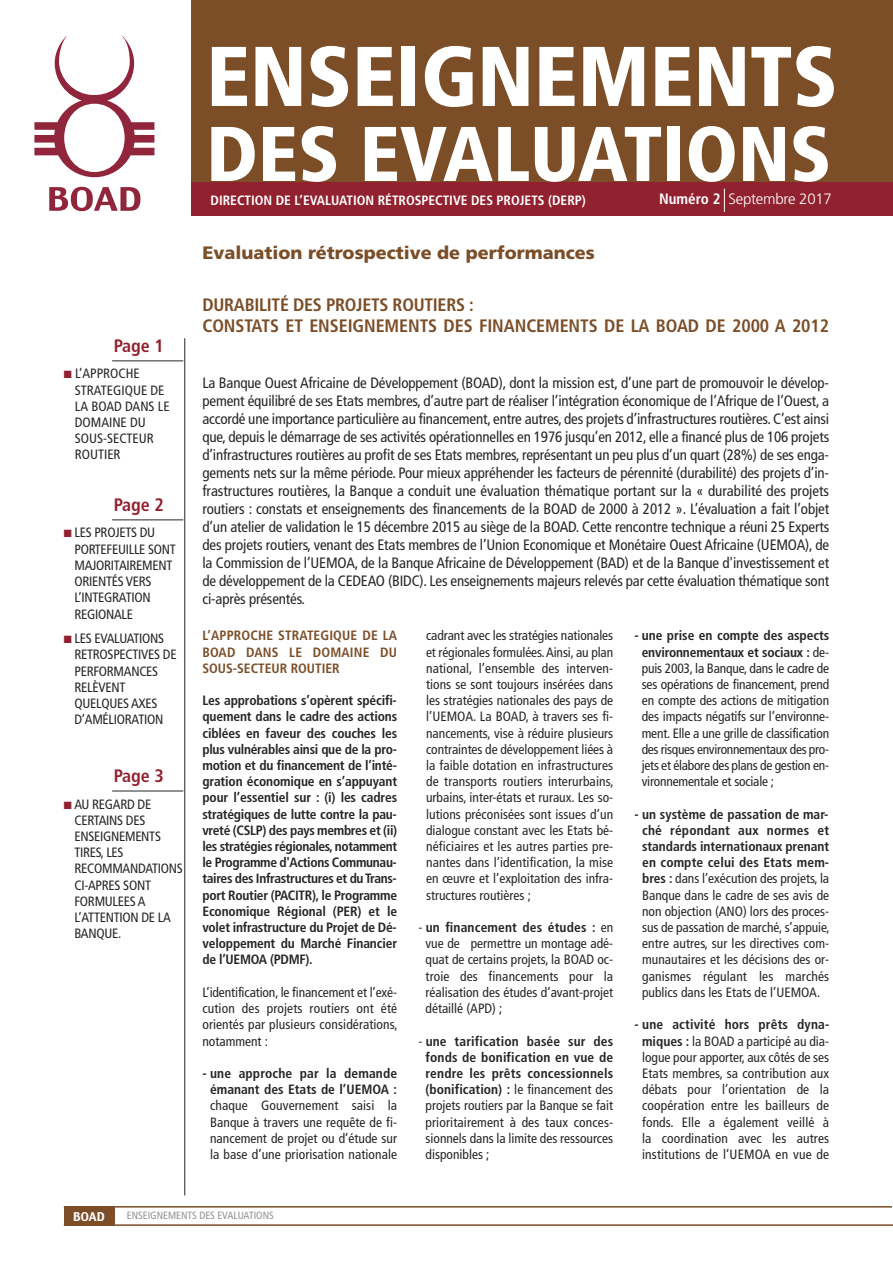
<style>
.page{position:relative;width:893px;height:1263px;background:#fff}
.page>*{position:absolute;margin:0;border:0;box-sizing:border-box;transform-origin:0 0}
.t1{font:900 condensed 84.6px "Frutiger";color:#fff}
.t2{font:900 condensed 77.4px "Frutiger";color:#fff}
.t3{font:700 condensed 18px/21.6px "Frutiger";letter-spacing:-.005em;color:#7b4e28}
.t4{font:900 18px "Frutiger";color:#7b4e28}
.t5{font:700 condensed 18px "Frutiger";color:#922130}
.t6{font:condensed 15px/18px "Frutiger";letter-spacing:-.01em;color:#272526;text-align:justify}
.t7{font:300 15px "Frutiger";letter-spacing:-.015em;color:#fff}
.t8{font:condensed 13.5px/16.2px "Frutiger";color:#272526;text-align:justify}
.t9{font:700 condensed 13.5px/16.2px "Frutiger";letter-spacing:-.01em;color:#272526;text-align:justify}
.t10{font:condensed 13.5px/16.2px "Frutiger";letter-spacing:-.02em;color:#272526}
.t11{font:700 condensed 13.5px/16.2px "Frutiger";letter-spacing:.01em;color:#7b4e28;text-align:justify}
.t12{font:700 condensed 13.5px "Frutiger";color:#fff}
.t13{font:12px "Charcoal";color:#fff}
.t14{font:condensed 10.5px "Frutiger";color:#939293}
.s1{font-weight:700;font-stretch:condensed}
.s2{color:#922130}
.s3{font-weight:700}
</style>
<div class="page">
<div style="left:191px;top:0;width:702px;height:186px;background:#7b4e28"></div>
<div style="left:64px;top:1206px;width:51px;height:19px;background:#7b4e28"></div>
<div style="left:191px;top:183px;width:702px;height:33px;background:#922130"></div>
<svg style="left:724px;top:189px;width:1px;height:23px"></svg>
<svg style="left:34px;top:35px;width:120px;height:142px"></svg>
<svg style="left:49px;top:187px;width:91px;height:24px"></svg>
<hr style="left:184px;top:338px;width:1px;height:857px;background:#272526">
<hr style="left:112px;top:360px;width:71px;height:1px;background:#272526">
<hr style="left:112px;top:519px;width:71px;height:1px;background:#272526">
<hr style="left:112px;top:791px;width:71px;height:1px;background:#272526">
<hr style="left:64px;top:1206px;width:828px;height:1px;background:#7b4e28">
<hr style="left:64px;top:1224px;width:829px;height:2px;background:#7b4e28">
<h1 class="t1" style="left:206px;top:43px;width:633px">ENSEIGNEMENTS</h1>
<h2 class="t2" style="left:206px;top:123px;width:627px">DES EVALUATIONS</h2>
<p class="t12" style="left:210px;top:195px;width:377px">DIRECTION DE L’EVALUATION RÉTROSPECTIVE DES PROJETS (DERP)</p>
<p class="t7" style="left:659px;top:193px;width:174px"><span class="s1">Numéro 2</span> Septembre 2017</p>
<h3 class="t5" style="left:114px;top:338px;width:52px">Page 1</h3>
<p class="t8" style="left:75px;top:367px;width:96px;text-align:left;text-indent:-11px"><span class="s2">■</span> L’APPROCHE<br>STRATEGIQUE DE<br>LA BOAD DANS LE<br>DOMAINE DU<br>SOUS-SECTEUR<br>ROUTIER</p>
<h3 class="t5" style="left:114px;top:497px;width:52px">Page 2</h3>
<p class="t10" style="left:74px;top:526px;width:103px;text-indent:-11px"><span class="s2">■</span> LES PROJETS DU<br>PORTEFEUILLE SONT<br>MAJORITAIREMENT<br>ORIENTÉS VERS<br>L’INTEGRATION<br>REGIONALE</p>
<p class="t10" style="left:74px;top:631px;width:104px;text-indent:-11px"><span class="s2">■</span> LES EVALUATIONS<br>RETROSPECTIVES DE<br>PERFORMANCES<br>RELÈVENT<br>QUELQUES AXES<br>D’AMÉLIORATION</p>
<h3 class="t5" style="left:114px;top:768px;width:52px">Page 3</h3>
<p class="t10" style="left:74px;top:797px;width:110px;text-indent:-11px"><span class="s2">■</span> AU REGARD DE<br>CERTAINS DES<br>ENSEIGNEMENTS<br>TIRES, LES<br>RECOMMANDATIONS<br>CI-APRES SONT<br>FORMULEES A<br>L’ATTENTION DE LA<br>BANQUE.</p>
<h3 class="t4" style="left:202px;top:246px;width:394px">Evaluation rétrospective de performances</h3>
<h3 class="t3" style="left:202px;top:295px;width:628px">DURABILITÉ DES PROJETS ROUTIERS :<br>CONSTATS ET ENSEIGNEMENTS DES FINANCEMENTS DE LA BOAD DE 2000 A 2012</h3>
<p class="t6" style="left:202px;top:375px;width:628px">La Banque Ouest Africaine de Développement (BOAD), dont la mission est, d’une part de promouvoir le dévelop&shy;pement équilibré de ses Etats membres, d’autre part de réaliser l’intégration économique de l’Afrique de l’Ouest, a accordé une importance particulière au financement, entre autres, des projets d’infrastructures routières. C’est ainsi que, depuis le démarrage de ses activités opérationnelles en 1976 jusqu’en 2012, elle a financé plus de 106 projets d’infrastructures routières au profit de ses Etats membres, représentant un peu plus d’un quart (28%) de ses enga&shy;gements nets sur la même période. Pour mieux appréhender les facteurs de pérennité (durabilité) des projets d’in&shy;frastructures routières, la Banque a conduit une évaluation thématique portant sur la « durabilité des projets routiers : constats et enseignements des financements de la BOAD de 2000 à 2012 ». L’évaluation a fait l’objet d’un atelier de validation le 15 décembre 2015 au siège de la BOAD. Cette rencontre technique a réuni 25 Experts des projets routiers, venant des Etats membres de l’Union Economique et Monétaire Ouest Africaine (UEMOA), de la Commission de l’UEMOA, de la Banque Africaine de Développement (BAD) et de la Banque d'investissement et de développement de la CEDEAO (BIDC). Les enseignements majeurs relevés par cette évaluation thématique sont ci-après présentés.</p>
<p class="t11" style="left:202px;top:629px;width:196px">L’APPROCHE STRATEGIQUE DE LA BOAD DANS LE DOMAINE DU SOUS-SECTEUR ROUTIER</p>
<p class="t9" style="left:202px;top:693px;width:196px">Les approbations s’opèrent spécifi&shy;quement dans le cadre des actions ciblées en faveur des couches les plus vulnérables ainsi que de la pro&shy;motion et du financement de l’inté&shy;gration économique en s’appuyant pour l’essentiel sur : (i) les cadres stratégiques de lutte contre la pau&shy;vreté (CSLP) des pays membres et (ii) les stratégies régionales, notamment le Programme d'Actions Communau&shy;taires des Infrastructures et duTrans&shy;port Routier (PACITR), le Programme Economique Régional (PER) et le volet infrastructure du Projet de Dé&shy;veloppement du Marché Financier de l’UEMOA (PDMF).</p>
<p class="t8" style="left:202px;top:985px;width:197px">L’identification, le financement et l’exé&shy;cution des projets routiers ont été orientés par plusieurs considérations, notamment :</p>
<p class="t9" style="left:202px;top:1066px;width:196px;text-align:center">- une approche par la demande émanant des Etats de l’UEMOA :</p>
<p class="t8" style="left:210px;top:1098px;width:189px">chaque Gouvernement saisi la Banque à travers une requête de fi&shy;nancement de projet ou d’étude sur la base d’une priorisation nationale</p>
<p class="t8" style="left:426px;top:629px;width:189px">cadrant avec les stratégies nationales et régionales formulées.Ainsi, au plan national, l’ensemble des interven&shy;tions se sont toujours insérées dans les stratégies nationales des pays de l’UEMOA. La BOAD, à travers ses fi&shy;nancements, vise à réduire plusieurs contraintes de développement liées à la faible dotation en infrastructures de transports routiers interurbains, urbains, inter-états et ruraux. Les so&shy;lutions préconisées sont issues d’un dialogue constant avec les Etats bé&shy;néficiaires et les autres parties pre&shy;nantes dans l’identification, la mise en œuvre et l’exploitation des infra&shy;structures routières ;</p>
<p class="t8" style="left:426px;top:920px;width:189px;text-indent:-7px">- <span class="s3">un financement des études :</span> en vue de permettre un montage adé&shy;quat de certains projets, la BOAD oc&shy;troie des financements pour la réalisation des études d’avant-projet détaillé (APD) ;</p>
<p class="t8" style="left:426px;top:1034px;width:189px;text-indent:-7px">- <span class="s3">une tarification basée sur des fonds de bonification en vue de rendre les prêts concessionnels (bonification) :</span> le financement des projets routiers par la Banque se fait prioritairement à des taux conces&shy;sionnels dans la limite des ressources disponibles ;</p>
<p class="t8" style="left:642px;top:629px;width:189px;text-indent:-7px"><span class="s3">- une prise en compte des aspects environnementaux et sociaux :</span> de&shy;puis 2003, la Banque, dans le cadre de ses opérations de financement, prend en compte des actions de mitigation des impacts négatifs sur l’environne&shy;ment. Elle a une grille de classification des risques environnementaux des pro&shy;jets et élabore des plans de gestion en&shy;vironnementale et sociale ;</p>
<p class="t8" style="left:634px;top:807px;width:197px;text-align:center"><span class="s3">- un système de passation de mar&shy;ché répondant aux normes et standards internationaux prenant en compte celui des Etats mem&shy;bres :</span> dans l’exécution des projets, la Banque dans le cadre de ses avis de non objection (ANO) lors des proces&shy;sus de passation de marché, s’appuie, entre autres, sur les directives com&shy;munautaires et les décisions des or&shy;ganismes régulant les marchés publics dans les Etats de l’UEMOA.</p>
<p class="t8" style="left:634px;top:1017px;width:196px;text-align:center"><span class="s3">- une activité hors prêts dyna&shy;miques :</span> la BOAD a participé au dia&shy;logue pour apporter, aux côtés de ses Etats membres, sa contribution aux débats pour l’orientation de la coopération entre les bailleurs de fonds. Elle a également veillé à la coordination avec les autres institutions de l’UEMOA en vue de</p>
<p class="t13" style="left:73px;top:1210px;width:33px">BOAD</p>
<p class="t14" style="left:127px;top:1211px;width:148px">ENSEIGNEMENTS DES EVALUATIONS</p>
</div>
